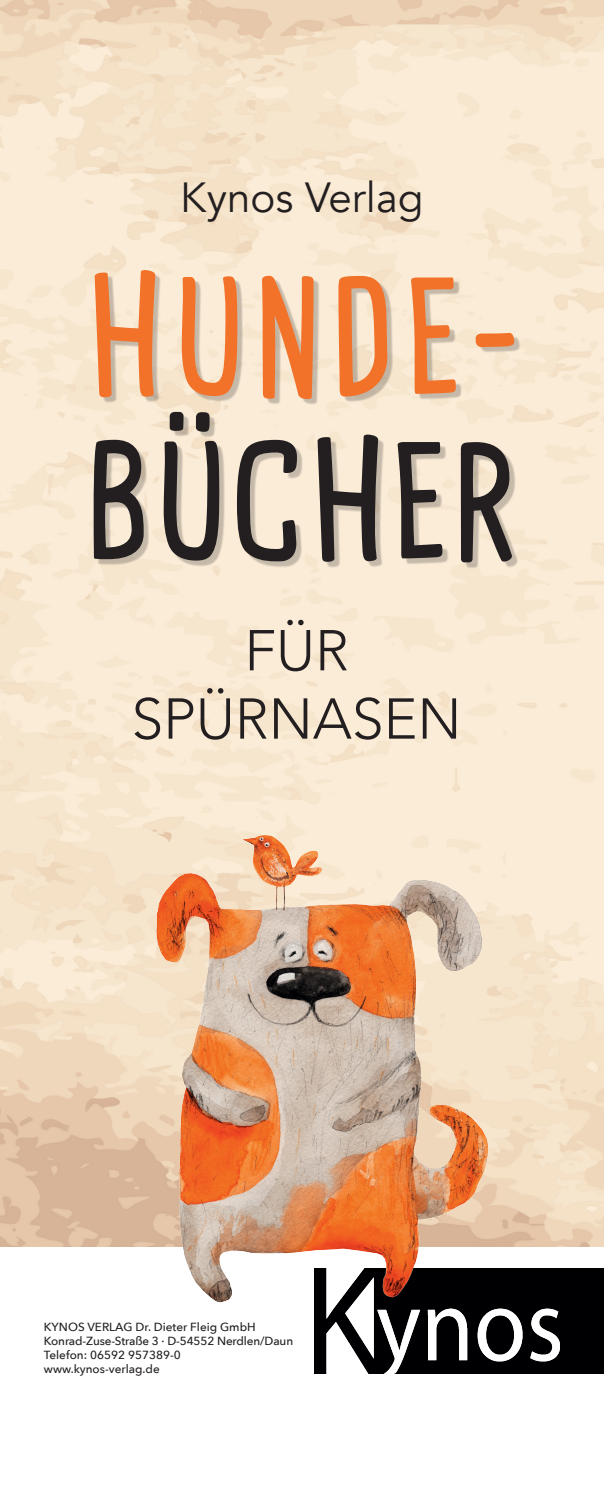
<style>
.page{position:relative;width:604px;height:1489px;background:#fff}
.page>*{position:absolute;margin:0;border:0;box-sizing:border-box;transform-origin:0 0}
.t1{font:700 154.35px "Cardenio Modern";letter-spacing:.04em;color:#f2722a}
.t2{font:700 154.35px "Cardenio Modern";color:#231f20}
.t3{font:300 56.92px/68.3px "Avenir";color:#231f20;text-align:center}
.t4{font:42.08px "Avenir";color:#231f20}
.t5{font:500 11.75px/14.1px "Avenir Next";color:#231f20}
</style>
<div class="page">
<img style="left:314px;top:1269px;width:290px;height:104px">
<img style="left:67px;top:789px;width:501px;height:550px">
<div style="left:97px;top:274px;width:424px;height:295px;background:#231f20;opacity:.25"></div>
<h3 class="t4" style="left:180px;top:173px;width:245px">Kynos Verlag</h3>
<h1 class="t1" style="left:84px;top:232px;width:439px">HUNDE-</h1>
<h1 class="t2" style="left:84px;top:396px;width:439px">BÜCHER</h1>
<h2 class="t3" style="left:131px;top:617px;width:331px">FÜR<br>SPÜRNASEN</h2>
<p class="t5" style="left:44px;top:1319px;width:251px">KYNOS VERLAG Dr. Dieter Fleig GmbH<br>Konrad-Zuse-Straße 3 · D-54552 Nerdlen/Daun<br>Telefon: 06592 957389-0 www.kynos-verlag.de</p>
</div>
